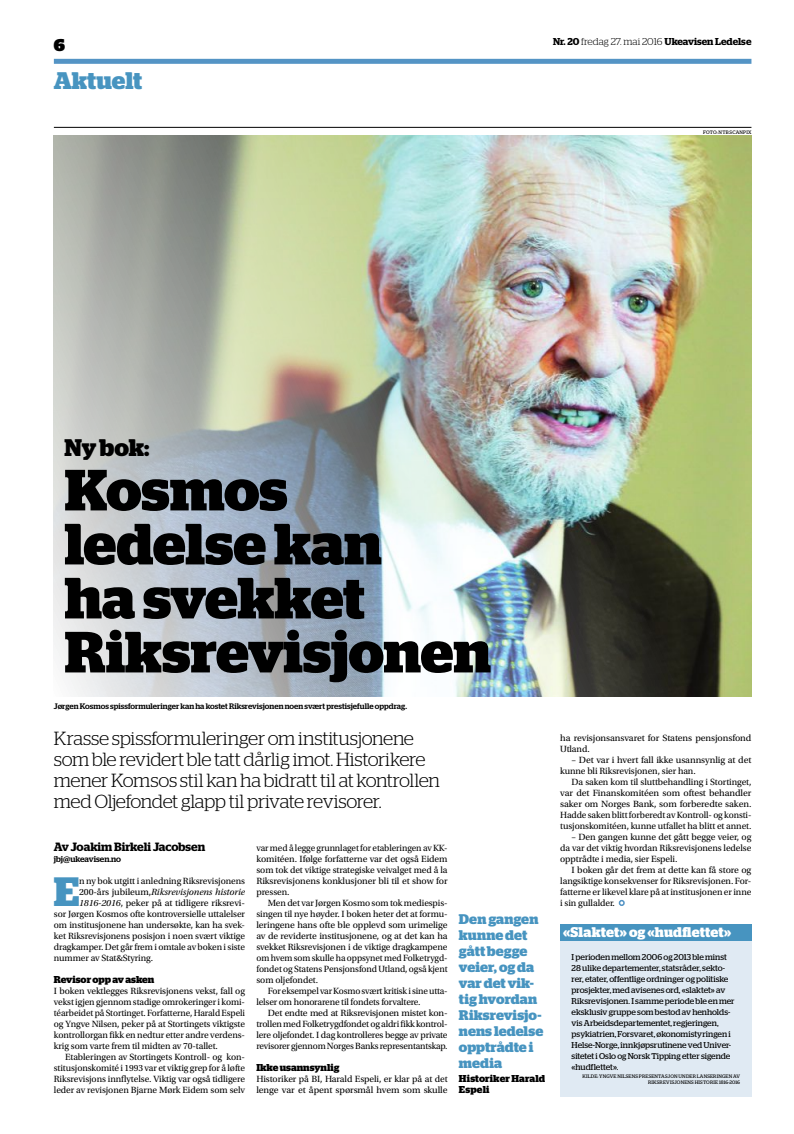
<style>
.page{position:relative;width:794px;height:1134px;background:#fff}
.page>*{position:absolute;margin:0;border:0;box-sizing:border-box;transform-origin:0 0}
.t1{font:700 58px/54px "Stag";letter-spacing:-.005em;color:#000}
.t2{font:700 40.9px "Stag";color:#4794c0}
.t3{font:700 24px "Stag";color:#4794c0}
.t4{font:700 24px "Stag";color:#000}
.t5{font:300 19px/21px "Stag";letter-spacing:-.015em;color:#000}
.t6{font:900 17px "Stag";color:#000}
.t7{font:700 14px/16px "Stag";letter-spacing:.005em;color:#4794c0}
.t8{font:700 14px "Stag";letter-spacing:.01em;color:#fff}
.t9{font:600 12px "Stag";color:#000}
.t10{font:700 10px/11px "Stag";color:#000}
.t11{font:600 10px "Stag";color:#000}
.t12{font:9.5px/11px "Utopia Std";letter-spacing:-.01em;color:#000;text-align:justify}
.t13{font:italic 9.5px "Utopia Std";letter-spacing:-.01em;color:#000}
.t14{font:8.5px/11px "Stag";color:#000}
.t15{font:500 8.4px "Stag";color:#000}
.t16{font:500 8px "Stag";letter-spacing:.005em;color:#000}
.t17{font:5px/6px "Stag";letter-spacing:.035em;color:#000;text-align:right}
.s1{font-weight:300}
.s2{font-style:normal}
.s3{font-style:italic}
</style>
<div class="page">
<div style="left:54px;top:59px;width:697px;height:5px;background:#5494c5"></div>
<img style="left:54px;top:136px;width:697px;height:561px">
<hr style="left:54px;top:127px;width:697px;height:1px;background:#000">
<svg style="left:619px;top:900px;width:6px;height:6px"></svg>
<div style="left:560px;top:941px;width:191px;height:156px;background:#e0eaf3"></div>
<div style="left:560px;top:924px;width:191px;height:17px;background:#4794c0"></div>
<h3 class="t6" style="left:54px;top:35px;width:13px">6</h3>
<p class="t11" style="left:553px;top:36px;width:200px">Nr. 20 <span class="s1">fredag 27. mai 2016</span> Ukeavisen Ledelse</p>
<h3 class="t3" style="left:54px;top:67px;width:90px">Aktuelt</h3>
<p class="t17" style="left:703px;top:130px;width:50px">FOTO: NTB SCANPIX</p>
<h3 class="t4" style="left:65px;top:434px;width:86px">Ny bok:</h3>
<h1 class="t1" style="left:65px;top:463px;width:428px">Kosmos ledelse kan<br>ha svekket<br>Riksrevisjonen</h1>
<p class="t16" style="left:54px;top:702px;width:355px">Jørgen Kosmos spissformuleringer kan ha kostet Riksrevisjonen noen svært prestisjefulle oppdrag.</p>
<h3 class="t5" style="left:54px;top:728px;width:387px">Krasse spissformuleringer om institusjonene som ble revidert ble tatt dårlig imot. Historikere mener Komsos stil kan ha bidratt til at kontrollen med Oljefondet glapp til private revisorer.</h3>
<p class="t9" style="left:54px;top:840px;width:153px">Av Joakim Birkeli Jacobsen</p>
<p class="t15" style="left:54px;top:854px;width:69px">jbj@ukeavisen.no</p>
<h2 class="t2" style="left:54px;top:868px;width:27px">E</h2>
<p class="t12" style="left:79px;top:875px;width:167px">n ny bok utgitt i anledning Riksrevisjonens</p>
<p class="t13" style="left:79px;top:887px;width:167px"><span class="s2">200-års jubileum,</span>Riksrevisjonens historie</p>
<p class="t12" style="left:79px;top:897px;width:167px"><span class="s3">1816-2016</span>, peker på at tidligere riksrevi-</p>
<p class="t12" style="left:54px;top:908px;width:193px">sor Jørgen Kosmos ofte kontroversielle uttalelser</p>
<p class="t12" style="left:54px;top:919px;width:193px">om institusjonene han undersøkte, kan ha svek-</p>
<p class="t12" style="left:54px;top:930px;width:193px">ket Riksrevisjonens posisjon i noen svært viktige</p>
<p class="t12" style="left:54px;top:941px;width:193px">dragkamper. Det går frem i omtale av boken i siste</p>
<p class="t12" style="left:54px;top:952px;width:101px">nummer av Stat&amp;Styring.</p>
<p class="t10" style="left:54px;top:974px;width:102px">Revisor opp av asken</p>
<p class="t12" style="left:54px;top:985px;width:193px">I boken vektlegges Riksrevisjonens vekst, fall og vekst igjen gjennom stadige omrokeringer i komi&shy;téarbeidet på Stortinget. Forfatterne, Harald Espeli og Yngve Nilsen, peker på at Stortingets viktigste kontrollorgan fikk en nedtur etter andre verdens&shy;krig som varte frem til midten av 70-tallet.</p>
<p class="t12" style="left:54px;top:1051px;width:193px;text-indent:11px">Etableringen av Stortingets Kontroll- og kon&shy;stitusjonskomité i 1993 var et viktig grep for å løfte Riksrevisjons innflytelse. Viktig var også tidligere leder av revisjonen Bjarne Mørk Eidem som selv</p>
<p class="t12" style="left:256px;top:842px;width:193px">var med å legge grunnlaget for etableringen av KK&shy;komitéen. Ifølge forfatterne var det også Eidem som tok det viktige strategiske veivalget med å la Riksrevisjonens konklusjoner bli til et show for pressen.</p>
<p class="t12" style="left:256px;top:897px;width:193px;text-indent:11px">Men det var Jørgen Kosmo som tok mediespis&shy;singen til nye høyder. I boken heter det at formu&shy;leringene hans ofte ble opplevd som urimelige av de reviderte institusjonene, og at det kan ha svekket Riksrevisjonen i de viktige dragkampene om hvem som skulle ha oppsynet med Folketrygd&shy;fondet og Statens Pensjonsfond Utland, også kjent som oljefondet.</p>
<p class="t12" style="left:256px;top:985px;width:193px;text-indent:11px">For eksempel var Kosmo svært kritisk i sine utta&shy;lelser om honorarene til fondets forvaltere.</p>
<p class="t12" style="left:256px;top:1007px;width:193px;text-indent:11px">Det endte med at Riksrevisjonen mistet kon&shy;trollen med Folketrygdfondet og aldri fikk kontrol&shy;lere oljefondet. I dag kontrolleres begge av private revisorer gjennom Norges Banks representantskap.</p>
<p class="t10" style="left:256px;top:1062px;width:84px">Ikke usannsynlig</p>
<p class="t12" style="left:256px;top:1073px;width:193px">Historiker på BI, Harald Espeli, er klar på at det lenge var et åpent spørsmål hvem som skulle</p>
<h3 class="t7" style="left:459px;top:911px;width:86px">Den gangen kunne det gått begge veier, og da var det vik&shy;tig hvordan<br>Riksrevisjo&shy;nens ledelse opptrådte i media</h3>
<p class="t10" style="left:459px;top:1073px;width:88px">Historiker Harald<br>Espeli</p>
<p class="t12" style="left:560px;top:732px;width:193px">ha revisjonsansvaret for Statens pensjonsfond<br>Utland.</p>
<p class="t12" style="left:560px;top:754px;width:193px;text-indent:11px">– Det var i hvert fall ikke usannsynlig at det kunne bli Riksrevisjonen, sier han.</p>
<p class="t12" style="left:560px;top:776px;width:193px;text-indent:11px">Da saken kom til sluttbehandling i Stortinget, var det Finanskomitéen som oftest behandler saker om Norges Bank, som forberedte saken.<br>Hadde saken blitt forberedt av Kontroll- og konsti&shy;tusjonskomitéen, kunne utfallet ha blitt et annet.</p>
<p class="t12" style="left:560px;top:831px;width:193px;text-indent:11px">– Den gangen kunne det gått begge veier, og da var det viktig hvordan Riksrevisjonens ledelse opptrådte i media, sier Espeli.</p>
<p class="t12" style="left:560px;top:864px;width:193px;text-indent:11px">I boken går det frem at dette kan få store og langsiktige konsekvenser for Riksrevisjonen. For&shy;fatterne er likevel klare på at institusjonen er inne i sin gullalder.</p>
<h3 class="t8" style="left:563px;top:924px;width:170px">«Slaktet» og «hudflettet»</h3>
<p class="t14" style="left:571px;top:951px;width:164px">I perioden mellom 2006 og 2013 ble minst 28 ulike departementer, statsråder, sekto&shy;rer, etater, offentlige ordninger og politiske prosjekter, med avisenes ord, «slaktet» av Riksrevisjonen. I samme periode ble en mer eksklusiv gruppe som bestod av henholds&shy;vis Arbeidsdepartementet, regjeringen, psykiatrien, Forsvaret, økonomistyringen i Helse-Norge, innkjøpsrutinene ved Univer&shy;sitetet i Oslo og Norsk Tipping etter sigende «hudflettet».</p>
<p class="t17" style="left:582px;top:1073px;width:159px">KILDE: YNGVE NILSENS PRESENTASJON UNDER LANSERINGEN AV<br>RIKSREVISJONENS HISTORIE 1816-2016</p>
</div>
